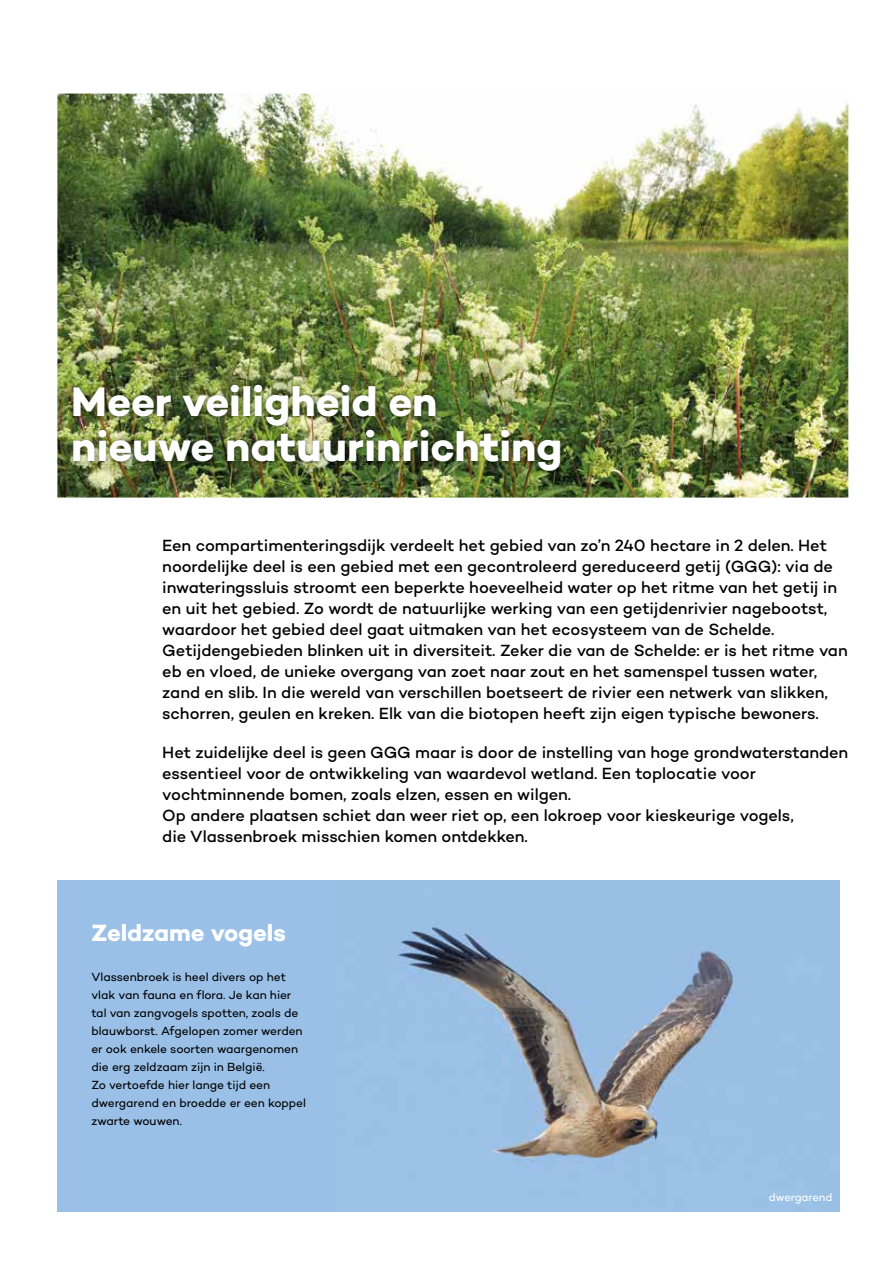
<style>
.page{position:relative;width:893px;height:1263px;background:#fff}
.page>*{position:absolute;margin:0;border:0;box-sizing:border-box;transform-origin:0 0}
.t1{font:700 42px/45px "Campton";color:#fff}
.t2{font:700 24px "Campton";letter-spacing:-.005em;color:#fff}
.t3{font:500 16.5px/21px "Campton";letter-spacing:-.005em;color:#000}
.t4{font:12px/18px "Campton";letter-spacing:-.01em;color:#000}
.t5{font:11.25px "Campton";letter-spacing:-.01em;color:#fff}
</style>
<div class="page">
<img style="left:57px;top:94px;width:791px;height:403px">
<img style="left:69px;top:380px;width:496px;height:96px">
<div style="left:57px;top:880px;width:783px;height:332px;background:#9ac0e7"></div>
<img style="left:397px;top:927px;width:337px;height:243px">
<h1 class="t1" style="left:71px;top:379px;width:493px">Meer veiligheid en nieuwe natuurinrichting</h1>
<p class="t3" style="left:162px;top:535px;width:687px">Een compartimenteringsdijk verdeelt het gebied van zo’n 240 hectare in 2 delen. Het noordelijke deel is een gebied met een gecontroleerd gereduceerd getij (GGG): via de inwateringssluis stroomt een beperkte hoeveelheid water op het ritme van het getij in en uit het gebied. Zo wordt de natuurlijke werking van een getijdenrivier nagebootst, waardoor het gebied deel gaat uitmaken van het ecosysteem van de Schelde.<br>Getijdengebieden blinken uit in diversiteit. Zeker die van de Schelde: er is het ritme van eb en vloed, de unieke overgang van zoet naar zout en het samenspel tussen water, zand en slib. In die wereld van verschillen boetseert de rivier een netwerk van slikken, schorren, geulen en kreken. Elk van die biotopen heeft zijn eigen typische bewoners.</p>
<p class="t3" style="left:162px;top:742px;width:688px">Het zuidelijke deel is geen GGG maar is door de instelling van hoge grondwaterstanden essentieel voor de ontwikkeling van waardevol wetland. Een toplocatie voor vochtminnende bomen, zoals elzen, essen en wilgen.<br>Op andere plaatsen schiet dan weer riet op, een lokroep voor kieskeurige vogels,<br>die Vlassenbroek misschien komen ontdekken.</p>
<h2 class="t2" style="left:91px;top:918px;width:196px">Zeldzame vogels</h2>
<p class="t4" style="left:91px;top:967px;width:216px">Vlassenbroek is heel divers op het vlak van fauna en flora. Je kan hier tal van zangvogels spotten, zoals de blauwborst. Afgelopen zomer werden er ook enkele soorten waargenomen die erg zeldzaam zijn in België.<br>Zo vertoefde hier lange tijd een dwergarend en broedde er een koppel zwarte wouwen.</p>
<p class="t5" style="left:769px;top:1190px;width:65px">dwergarend</p>
</div>
